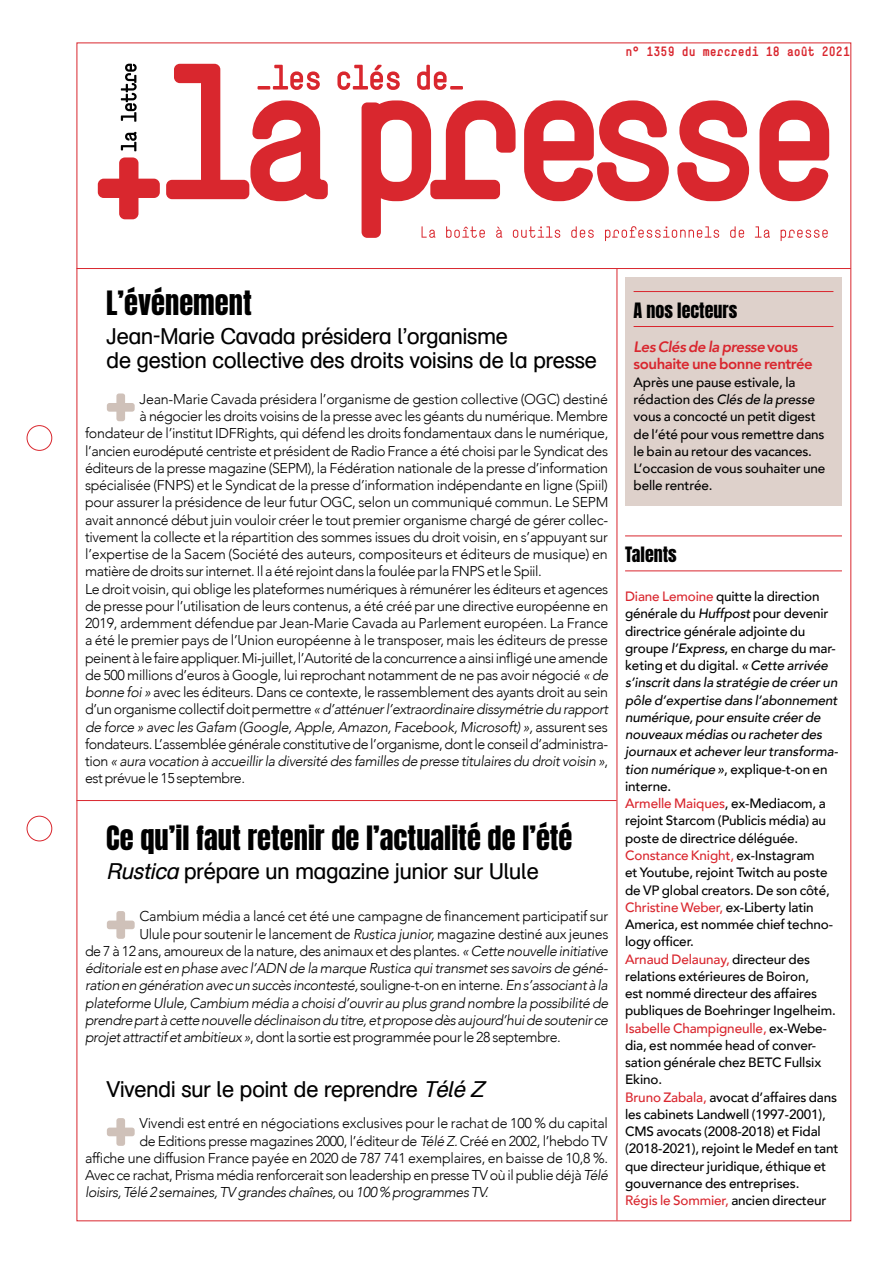
<style>
.page{position:relative;width:893px;height:1263px;background:#fff}
.page>*{position:absolute;margin:0;border:0;box-sizing:border-box;transform-origin:0 0}
.t1{font:28.5px "Anton";color:#000}
.t2{font:22.5px/24px "AG Schoolbook Regular A";letter-spacing:-.03em;color:#000}
.t3{font:18px "Anton";color:#000}
.t4{font:800 15px/17.2px "Avenir";letter-spacing:-.03em;color:#d9262e}
.t5{font:300 14.25px "Avenir";letter-spacing:-.025em;color:#000}
.t6{font:italic 300 14.25px "Avenir";letter-spacing:-.03em;color:#000}
.t7{font:500 13.5px/17.2px "Avenir";letter-spacing:-.01em;color:#000}
.t8{font:12.75px "Simple Bold Titling";color:#d9262e}
.s1{font-style:italic}
.s2{font-style:normal}
.s3{color:#d9262e}
</style>
<div class="page">
<svg style="left:107px;top:393px;width:28px;height:28px"></svg>
<hr style="left:77px;top:800px;width:540px;height:1px;background:#d9262e">
<svg style="left:107px;top:911px;width:28px;height:28px"></svg>
<svg style="left:107px;top:1118px;width:28px;height:28px"></svg>
<div style="left:625px;top:277px;width:217px;height:228px;background:#ded1cb"></div>
<hr style="left:634px;top:291px;width:199px;height:1px;background:#d9262e">
<hr style="left:634px;top:326px;width:199px;height:1px;background:#d9262e">
<hr style="left:625px;top:535px;width:217px;height:1px;background:#d9262e">
<hr style="left:625px;top:570px;width:217px;height:1px;background:#d9262e">
<div style="left:27px;top:425px;width:25px;height:26px;border:1px solid #d9272e;border-radius:50%"></div>
<div style="left:27px;top:816px;width:25px;height:25px;border:1px solid #d9272e;border-radius:50%"></div>
<svg style="left:166px;top:64px;width:663px;height:174px"></svg>
<svg style="left:98px;top:157px;width:62px;height:62px"></svg>
<svg style="left:258px;top:65px;width:205px;height:25px"></svg>
<svg style="left:422px;top:226px;width:406px;height:15px"></svg>
<svg style="left:121px;top:64px;width:16px;height:87px"></svg>
<hr style="left:77px;top:268px;width:774px;height:1px;background:#d9272e">
<hr style="left:617px;top:269px;width:1px;height:951px;background:#d9272e">
<p class="t8" style="left:626px;top:44px;width:226px">n° 1359 du mercredi 18 août 2021</p>
<h1 class="t1" style="left:106px;top:289px;width:147px">L’événement</h1>
<h2 class="t2" style="left:106px;top:325px;width:492px">Jean-Marie Cavada présidera l’organisme<br>de gestion collective des droits voisins de la presse</h2>
<p class="t5" style="left:139px;top:390px;width:470px">Jean-Marie Cavada présidera l’organisme de gestion collective (OGC) destiné</p>
<p class="t5" style="left:139px;top:408px;width:470px">à négocier les droits voisins de la presse avec les géants du numérique. Membre</p>
<p class="t5" style="left:85px;top:425px;width:525px">fondateur de l’institut IDFRights, qui défend les droits fondamentaux dans le numérique,</p>
<p class="t5" style="left:85px;top:442px;width:524px">l’ancien eurodéputé centriste et président de Radio France a été choisi par le Syndicat des</p>
<p class="t5" style="left:85px;top:459px;width:524px">éditeurs de la presse magazine (SEPM), la Fédération nationale de la presse d’information</p>
<p class="t5" style="left:85px;top:477px;width:524px">spécialisée (FNPS) et le Syndicat de la presse d’information indépendante en ligne (Spiil)</p>
<p class="t5" style="left:85px;top:494px;width:525px">pour assurer la présidence de leur futur OGC, selon un communiqué commun. Le SEPM</p>
<p class="t5" style="left:85px;top:511px;width:525px">avait annoncé début juin vouloir créer le tout premier organisme chargé de gérer collec-</p>
<p class="t5" style="left:85px;top:528px;width:524px">tivement la collecte et la répartition des sommes issues du droit voisin, en s’appuyant sur</p>
<p class="t5" style="left:85px;top:546px;width:524px">l’expertise de la Sacem (Société des auteurs, compositeurs et éditeurs de musique) en</p>
<p class="t5" style="left:85px;top:563px;width:458px">matière de droits sur internet. Il a été rejoint dans la foulée par la FNPS et le Spiil.</p>
<p class="t5" style="left:85px;top:580px;width:525px">Le droit voisin, qui oblige les plateformes numériques à rémunérer les éditeurs et agences</p>
<p class="t5" style="left:85px;top:597px;width:525px">de presse pour l’utilisation de leurs contenus, a été créé par une directive européenne en</p>
<p class="t5" style="left:85px;top:615px;width:525px">2019, ardemment défendue par Jean-Marie Cavada au Parlement européen. La France</p>
<p class="t5" style="left:85px;top:632px;width:524px">a été le premier pays de l’Union européenne à le transposer, mais les éditeurs de presse</p>
<p class="t5" style="left:85px;top:649px;width:524px">peinent à le faire appliquer. Mi-juillet, l’Autorité de la concurrence a ainsi infligé une amende</p>
<p class="t5" style="left:85px;top:666px;width:525px">de 500 millions d’euros à Google, lui reprochant notamment de ne pas avoir négocié <span class="s1">« de</span></p>
<p class="t5" style="left:85px;top:684px;width:525px"><span class="s1">bonne foi »</span> avec les éditeurs. Dans ce contexte, le rassemblement des ayants droit au sein</p>
<p class="t6" style="left:85px;top:701px;width:525px"><span class="s2">d’un organisme collectif doit permettre</span> « d’atténuer l’extraordinaire dissymétrie du rapport</p>
<p class="t6" style="left:85px;top:718px;width:524px">de force » avec les Gafam (Google, Apple, Amazon, Facebook, Microsoft) », <span class="s2">assurent ses</span></p>
<p class="t5" style="left:85px;top:735px;width:525px">fondateurs. L’assemblée générale constitutive de l’organisme, dont le conseil d’administra-</p>
<p class="t6" style="left:85px;top:753px;width:525px"><span class="s2">tion</span> « aura vocation à accueillir la diversité des familles de presse titulaires du droit voisin »<span class="s2">,</span></p>
<p class="t5" style="left:85px;top:770px;width:162px">est prévue le 15 septembre.</p>
<h1 class="t1" style="left:106px;top:824px;width:468px">Ce qu’il faut retenir de l’actualité de l’été</h1>
<h2 class="t2" style="left:106px;top:860px;width:434px"><span class="s1">Rustica</span> prépare un magazine junior sur Ulule</h2>
<p class="t5" style="left:139px;top:908px;width:470px">Cambium média a lancé cet été une campagne de financement participatif sur</p>
<p class="t5" style="left:139px;top:925px;width:470px">Ulule pour soutenir le lancement de <span class="s1">Rustica junior,</span> magazine destiné aux jeunes</p>
<p class="t5" style="left:85px;top:942px;width:525px">de 7 à 12 ans, amoureux de la nature, des animaux et des plantes. <span class="s1">« Cette nouvelle initiative</span></p>
<p class="t6" style="left:85px;top:960px;width:524px">éditoriale est en phase avec l’ADN de la marque Rustica qui transmet ses savoirs de géné-</p>
<p class="t6" style="left:85px;top:977px;width:524px">ration en génération avec un succès incontesté, <span class="s2">souligne-t-on en interne.</span> En s’associant à la</p>
<p class="t6" style="left:85px;top:994px;width:525px">plateforme Ulule, Cambium média a choisi d’ouvrir au plus grand nombre la possibilité de</p>
<p class="t6" style="left:85px;top:1011px;width:525px">prendre part à cette nouvelle déclinaison du titre, et propose dès aujourd’hui de soutenir ce</p>
<p class="t5" style="left:85px;top:1029px;width:477px"><span class="s1">projet attractif et ambitieux »</span>, dont la sortie est programmée pour le 28 septembre.</p>
<h2 class="t2" style="left:106px;top:1077px;width:385px">Vivendi sur le point de reprendre <span class="s1">Télé Z</span></h2>
<p class="t5" style="left:139px;top:1115px;width:470px">Vivendi est entré en négociations exclusives pour le rachat de 100 % du capital</p>
<p class="t5" style="left:139px;top:1132px;width:470px">de Editions presse magazines 2000, l’éditeur de <span class="s1">Télé Z.</span> Créé en 2002, l’hebdo TV</p>
<p class="t5" style="left:85px;top:1149px;width:525px">affiche une diffusion France payée en 2020 de 787 741 exemplaires, en baisse de 10,8 %.</p>
<p class="t5" style="left:85px;top:1167px;width:525px">Avec ce rachat, Prisma média renforcerait son leadership en presse TV où il publie déjà <span class="s1">Télé</span></p>
<p class="t6" style="left:85px;top:1184px;width:405px">loisirs, Télé 2 semaines, TV grandes chaînes, <span class="s2">ou</span> 100% programmes TV.</p>
<p class="t3" style="left:634px;top:301px;width:105px">A nos lecteurs</p>
<p class="t4" style="left:634px;top:338px;width:181px"><span class="s1">Les Clés de la presse</span> vous souhaite une bonne rentrée</p>
<p class="t7" style="left:634px;top:373px;width:193px">Après une pause estivale, la rédaction des <span class="s1">Clés de la presse </span>vous a concocté un petit digest de l’été pour vous remettre dans le bain au retour des vacances.<br>L’occasion de vous souhaiter une belle rentrée.</p>
<p class="t3" style="left:625px;top:546px;width:53px">Talents</p>
<p class="t7" style="left:625px;top:587px;width:215px"><span class="s3">Diane Lemoine</span> quitte la direction générale du <span class="s1">Huffpost</span> pour devenir directrice générale adjointe du groupe <span class="s1">l’Express</span>, en charge du mar&shy;keting et du digital. <span class="s1">« Cette arrivée s’inscrit dans la stratégie de créer un pôle d’expertise dans l’abonnement numérique, pour ensuite créer de nouveaux médias ou racheter des journaux et achever leur transforma&shy;tion numérique »</span>, explique-t-on en interne.<br><span class="s3">Armelle Maiques</span>, ex-Mediacom, a rejoint Starcom (Publicis média) au poste de directrice déléguée.<br><span class="s3">Constance Knight,</span> ex-Instagram<br>et Youtube, rejoint Twitch au poste de VP global creators. De son côté,<br><span class="s3">Christine Weber,</span> ex-Liberty latin<br>America, est nommée chief techno&shy;logy officer.<br><span class="s3">Arnaud Delaunay,</span> directeur des relations extérieures de Boiron,<br>est nommé directeur des affaires publiques de Boehringer Ingelheim.<br><span class="s3">Isabelle Champigneulle,</span> ex-Webe&shy;dia, est nommée head of conver&shy;sation générale chez BETC Fullsix<br>Ekino.<br><span class="s3">Bruno Zabala,</span> avocat d’affaires dans les cabinets Landwell (1997-2001),<br>CMS avocats (2008-2018) et Fidal (2018-2021), rejoint le Medef en tant que directeur juridique, éthique et gouvernance des entreprises.<br><span class="s3">Régis le Sommier,</span> ancien directeur</p>
</div>
